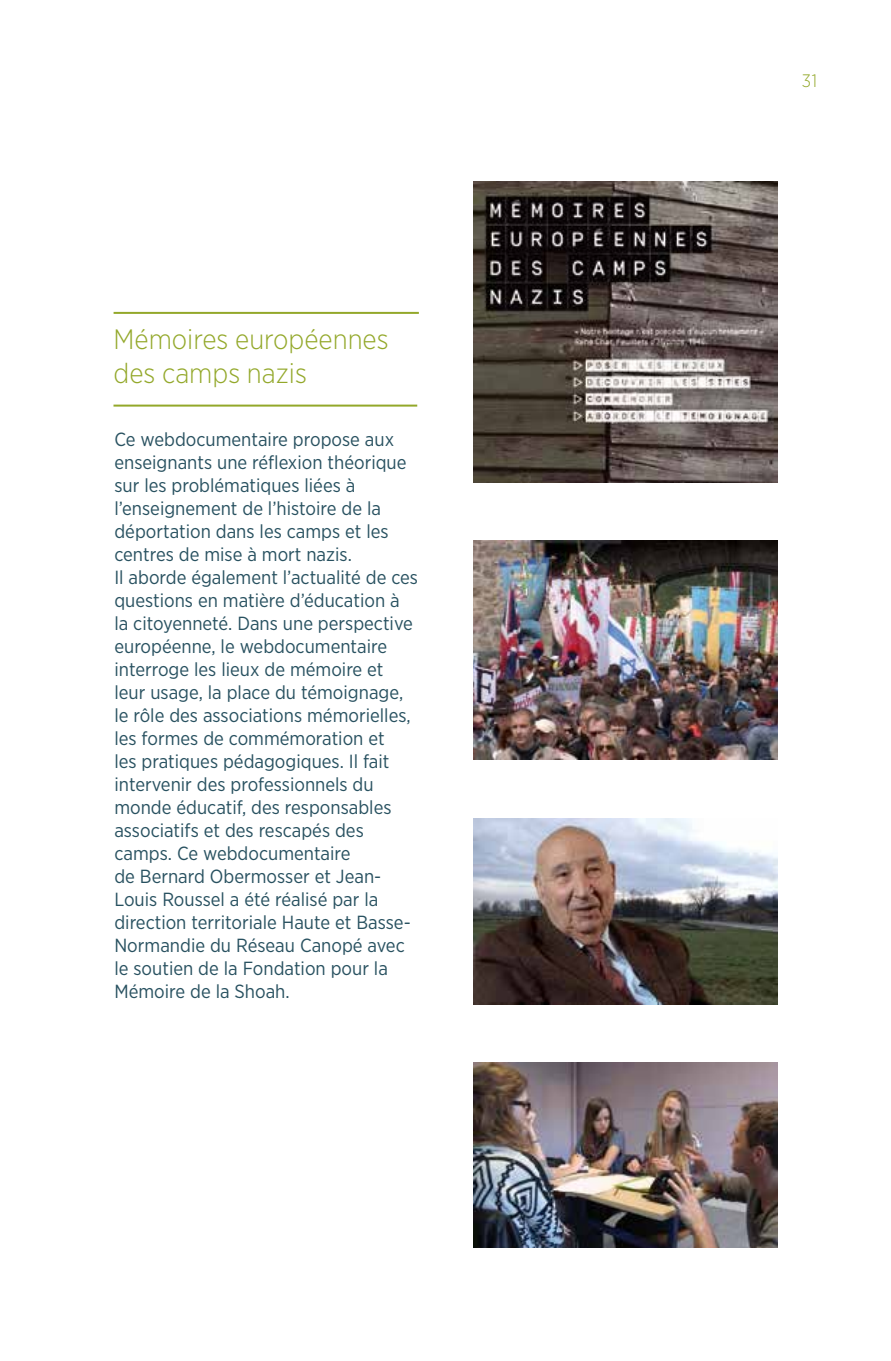
<style>
.page{position:relative;width:891px;height:1361px;background:#fff}
.page>*{position:absolute;margin:0;border:0;box-sizing:border-box;transform-origin:0 0}
.t1{font:300 28px/34px "Gotham Narrow";color:#93a82a}
.t2{font:19px/23px "Gotham Narrow";color:#285160}
.t3{font:300 18px "Gotham Narrow";color:#93a82a}
</style>
<div class="page">
<img style="left:473px;top:181px;width:304px;height:301px">
<img style="left:473px;top:1062px;width:304px;height:185px">
<img style="left:473px;top:541px;width:304px;height:218px">
<img style="left:473px;top:818px;width:304px;height:187px">
<hr style="left:113px;top:312px;width:305px;height:2px;background:#93a82a">
<hr style="left:113px;top:404px;width:304px;height:2px;background:#93a82a">
<h1 class="t1" style="left:113px;top:322px;width:276px">Mémoires européennes des camps nazis</h1>
<p class="t2" style="left:114px;top:427px;width:305px">Ce webdocumentaire propose aux enseignants une réflexion théorique sur les problématiques liées à l’enseignement de l’histoire de la déportation dans les camps et les centres de mise à mort nazis.<br>Il aborde également l’actualité de ces questions en matière d’éducation à la citoyenneté. Dans une perspective européenne, le webdocumentaire interroge les lieux de mémoire et leur usage, la place du témoignage, le rôle des associations mémorielles, les formes de commémoration et<br>les pratiques pédagogiques. Il fait intervenir des professionnels du monde éducatif, des responsables associatifs et des rescapés des camps. Ce webdocumentaire<br>de Bernard Obermosser et Jean-Louis Roussel a été réalisé par la direction territoriale Haute et Basse-Normandie du Réseau Canopé avec le soutien de la Fondation pour la Mémoire de la Shoah.</p>
<p class="t3" style="left:801px;top:69px;width:17px">31</p>
</div>
